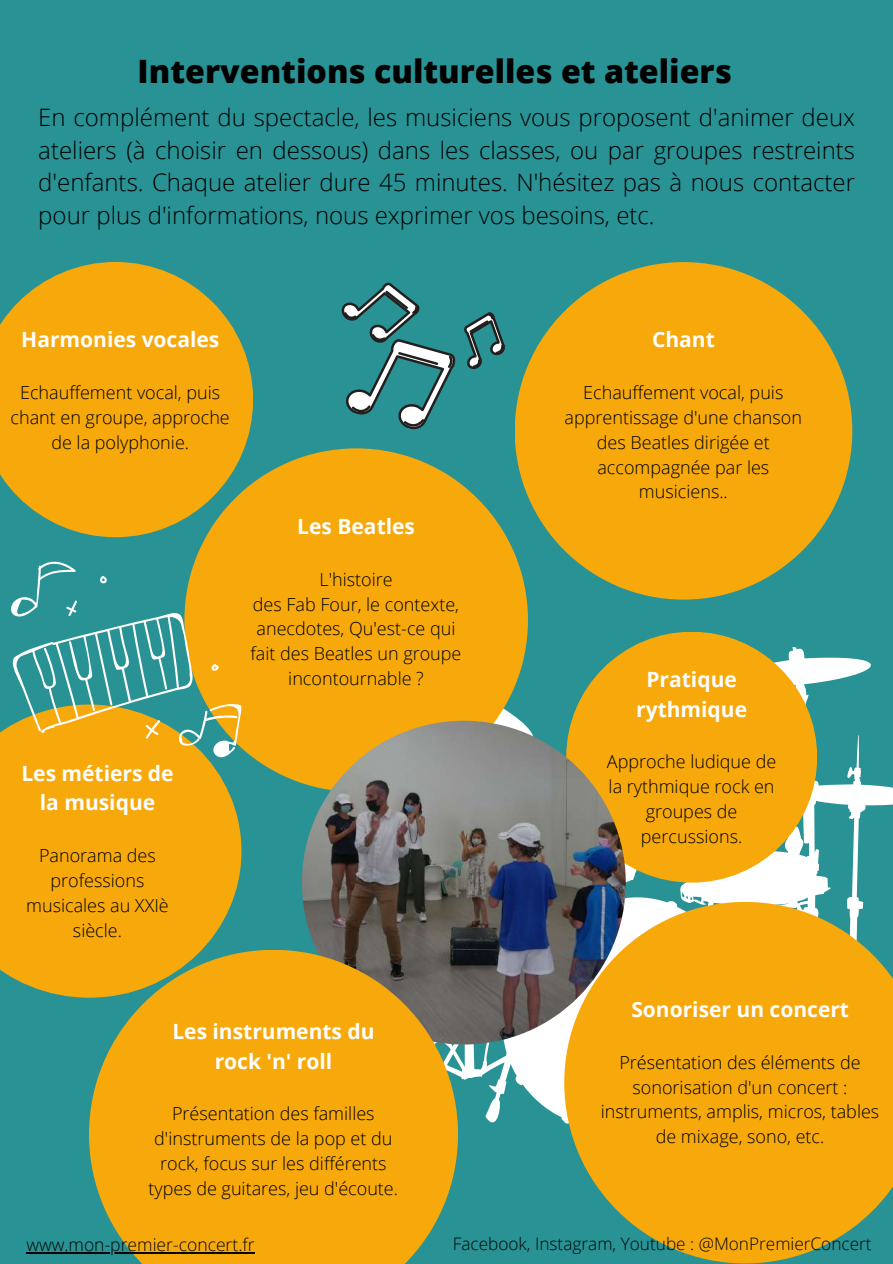
<style>
.page{position:relative;width:893px;height:1264px;background:#fff}
.page>*{position:absolute;margin:0;border:0;box-sizing:border-box;transform-origin:0 0}
.t1{font:800 32.1px "Open Sans";color:#000}
.t2{font:300 24px/32.7px "Open Sans";color:#000;text-align:justify}
.t3{font:700 21px/29.2px "Open Sans";color:#fefefe;text-align:center}
.t4{font:300 18px/24.8px "Open Sans";color:#000;text-align:center}
.t5{font:300 17.55px "Open Sans";color:#050404}
.t6{font:300 17.25px "Open Sans";color:#050404}
</style>
<div class="page">
<div style="left:0;top:0;width:892px;height:1263px;background:#289294"></div>
<svg style="left:0;top:262px;width:253px;height:275px;fill:#f7a90b"></svg>
<svg style="left:314px;top:647px;width:578px;height:476px"></svg>
<div style="left:184px;top:448px;width:344px;height:344px;background:#f7a90b;border-radius:50%"></div>
<div style="left:0;top:725px;width:241px;height:272px;background:#f7a90b"></div>
<div style="left:514px;top:262px;width:338px;height:337px;background:#f7a90b;border-radius:50%"></div>
<div style="left:566px;top:631px;width:251px;height:251px;background:#f7a90b;border-radius:50%"></div>
<img style="left:302px;top:720px;width:323px;height:324px;border-radius:50%">
<svg style="left:89px;top:949px;width:369px;height:314px;background:#dfa219"></svg>
<svg style="left:564px;top:901px;width:328px;height:362px;background:#d9a524"></svg>
<svg style="left:341px;top:282px;width:164px;height:148px"></svg>
<svg style="left:11px;top:561px;width:230px;height:196px"></svg>
<hr style="left:26px;top:1252px;width:228px;height:1px;background:#050404">
<h1 class="t1" style="left:137px;top:48px;width:595px">Interventions culturelles et ateliers</h1>
<p class="t2" style="left:38px;top:100px;width:818px">En complément du spectacle, les musiciens vous proposent d'animer deux ateliers (à choisir en dessous) dans les classes, ou par groupes restreints d'enfants. Chaque atelier dure 45 minutes. N'hésitez pas à nous contacter pour plus d'informations, nous exprimer vos besoins, etc.</p>
<p class="t3" style="left:21px;top:325px;width:199px">Harmonies vocales</p>
<p class="t4" style="left:11px;top:380px;width:221px">Echauffement vocal, puis chant en groupe, approche de la polyphonie.</p>
<p class="t3" style="left:297px;top:511px;width:119px">Les Beatles</p>
<p class="t4" style="left:250px;top:566px;width:212px">L'histoire<br>des Fab Four, le contexte, anecdotes, Qu'est-ce qui fait des Beatles un groupe incontournable ?</p>
<p class="t3" style="left:21px;top:758px;width:154px">Les métiers de la musique</p>
<p class="t4" style="left:26px;top:842px;width:144px">Panorama des professions musicales au XXIè siècle.</p>
<p class="t3" style="left:172px;top:1016px;width:204px">Les instruments du rock 'n' roll</p>
<p class="t4" style="left:148px;top:1100px;width:251px">Présentation des familles d'instruments de la pop et du rock, focus sur les différents types de guitares, jeu d'écoute.</p>
<p class="t3" style="left:652px;top:325px;width:64px">Chant</p>
<p class="t4" style="left:564px;top:380px;width:239px">Echauffement vocal, puis apprentissage d'une chanson des Beatles dirigée et accompagnée par les musiciens..</p>
<p class="t3" style="left:636px;top:664px;width:112px">Pratique rythmique</p>
<p class="t4" style="left:607px;top:749px;width:171px">Approche ludique de la rythmique rock en groupes de percussions.</p>
<p class="t3" style="left:631px;top:994px;width:219px">Sonoriser un concert</p>
<p class="t4" style="left:600px;top:1049px;width:280px">Présentation des éléments de sonorisation d'un concert : instruments, amplis, micros, tables de mixage, sono, etc.</p>
<p class="t5" style="left:26px;top:1232px;width:230px">www.mon-premier-concert.fr</p>
<p class="t6" style="left:453px;top:1231px;width:420px">Facebook, Instagram, Youtube : @MonPremierConcert</p>
</div>
